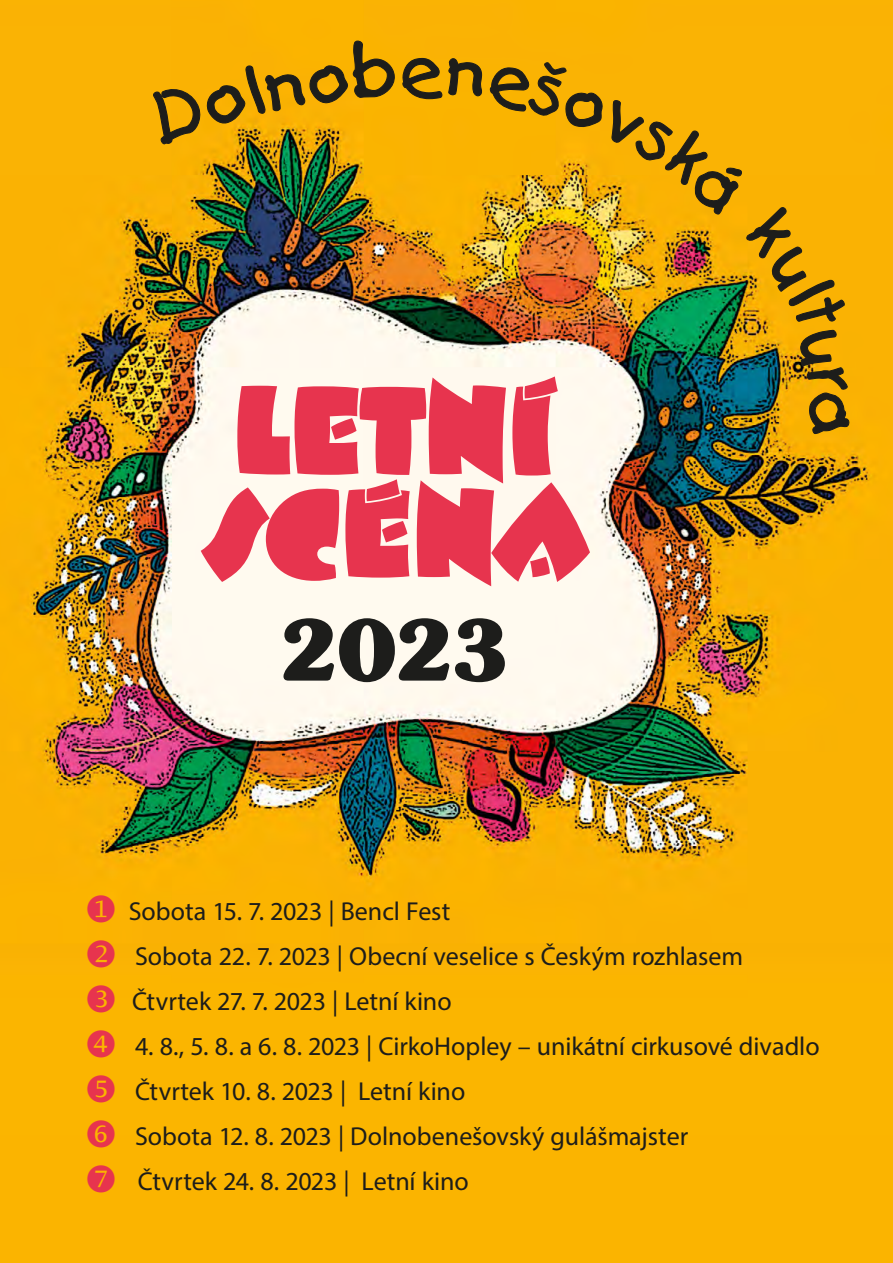
<style>
.page{position:relative;width:893px;height:1263px;background:#fff}
.page>*{position:absolute;margin:0;border:0;box-sizing:border-box;transform-origin:0 0}
.t1{font:125.1px/102.8px "Beesknees Itc PCE";letter-spacing:.005em;color:#e7344e}
.t2{font:700 91.2px "Souvenir Itc TCE";color:#1d1d1b}
.t3{font:64.65px "Kids";color:#1d1d1b}
.t4{font:25.95px/45px "Myriad Pro";letter-spacing:-.005em;color:#1d1d1b}
.s1{color:#e7344e}
</style>
<div class="page">
<img style="left:0;top:0;width:893px;height:1263px">
<svg style="left:147px;top:38px;width:249px;height:107px;background:#eaa804"></svg>
<img style="left:402px;top:57px;width:448px;height:378px">
<h3 class="t3" style="left:401px;top:28px;width:46px">e</h3>
<h1 class="t1" style="left:206px;top:379px;width:383px">LETNÍ<br>SCÉNA</h1>
<h2 class="t2" style="left:279px;top:596px;width:233px">2023</h2>
<p class="t4" style="left:86px;top:888px;width:735px"><span class="s1">❶</span> Sobota 15. 7. 2023 | Bencl Fest<br><span class="s1">❷</span> Sobota 22. 7. 2023 | Obecní veselice s Českým rozhlasem<br><span class="s1">❸</span> Čtvrtek 27. 7. 2023 | Letní kino<br><span class="s1">❹</span> 4. 8., 5. 8. a 6. 8. 2023 | CirkoHopley – unikátní cirkusové divadlo <span class="s1">❺</span> Čtvrtek 10. 8. 2023 | Letní kino<br><span class="s1">❻</span> Sobota 12. 8. 2023 | Dolnobenešovský gulášmajster<br><span class="s1">❼</span> Čtvrtek 24. 8. 2023 | Letní kino</p>
</div>
